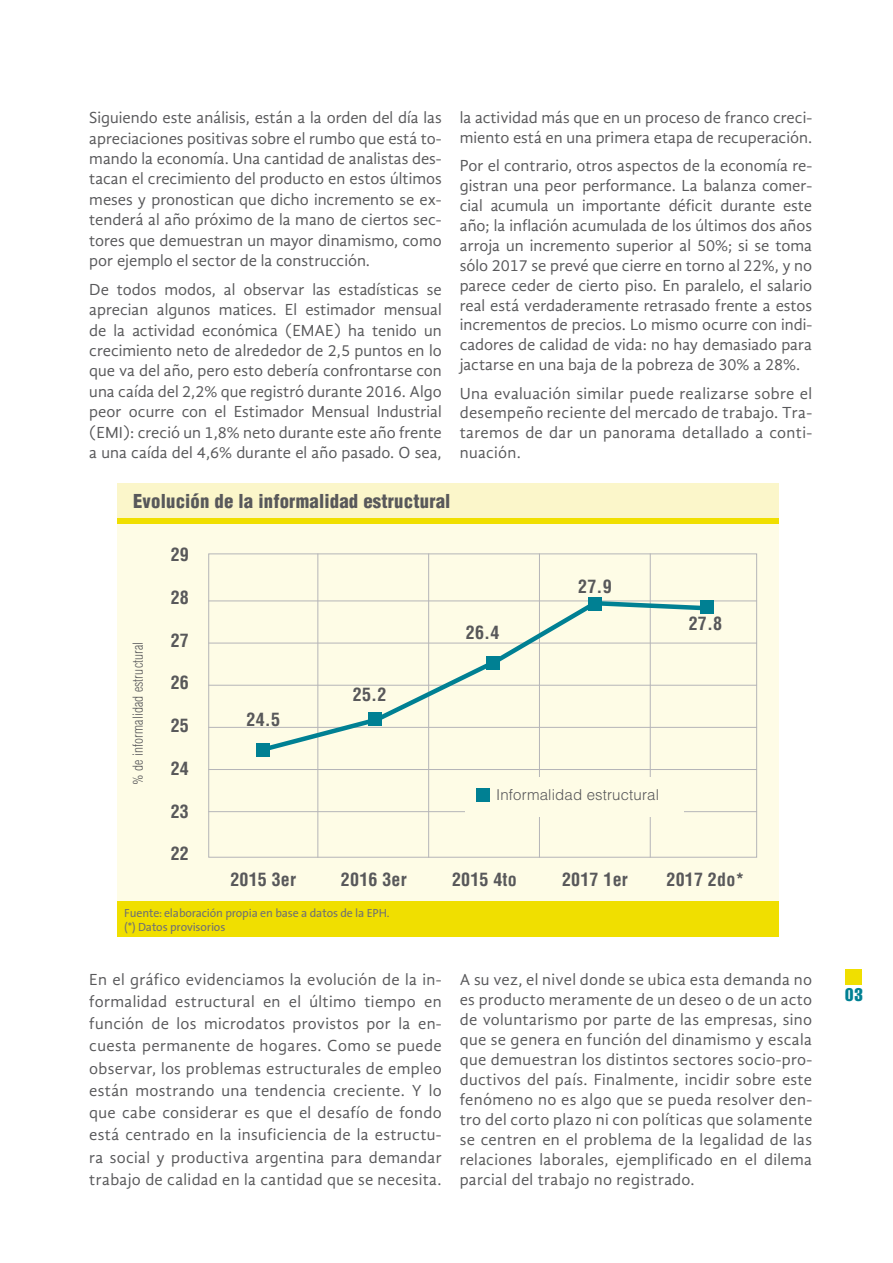
<style>
.page{position:relative;width:893px;height:1263px;background:#fff}
.page>*{position:absolute;margin:0;border:0;box-sizing:border-box;transform-origin:0 0}
.t1{font:900 condensed 18.75px "Helvetica LT Std";letter-spacing:.01em;color:#58585a}
.t2{font:700 condensed 18px "Helvetica LT Std";letter-spacing:.01em;color:#58585a}
.t3{font:18px "Helvetica LT Std Comp";color:#008093}
.t4{font:16.5px/20.4px "Gandhi Sans";color:#58585a;text-align:justify}
.t5{font:300 15px "Helvetica LT Std";letter-spacing:.01em;color:#58585a}
.t6{font:300 condensed 13.5px "Helvetica LT Std";letter-spacing:.01em;color:#58585a}
.t7{font:11.85px/13.5px "The Sans";letter-spacing:-.01em;color:#707172}
</style>
<div class="page">
<div style="left:845px;top:969px;width:16px;height:15px;background:#f0df00"></div>
<div style="left:118px;top:523px;width:661px;height:378px;background:#fefce6"></div>
<div style="left:208px;top:553px;width:549px;height:304px;border:1px solid #b5b5b8"></div>
<hr style="left:318px;top:553px;width:1px;height:304px;background:#b5b5b8">
<hr style="left:428px;top:553px;width:1px;height:304px;background:#b5b5b8">
<hr style="left:539px;top:553px;width:1px;height:304px;background:#b5b5b8">
<hr style="left:650px;top:553px;width:1px;height:304px;background:#b5b5b8">
<hr style="left:208px;top:601px;width:549px;height:1px;background:#b5b5b8">
<hr style="left:208px;top:685px;width:549px;height:1px;background:#b5b5b8">
<hr style="left:208px;top:769px;width:549px;height:1px;background:#b5b5b8">
<hr style="left:208px;top:643px;width:549px;height:1px;background:#b5b5b8">
<hr style="left:208px;top:727px;width:549px;height:1px;background:#b5b5b8">
<hr style="left:208px;top:811px;width:549px;height:1px;background:#b5b5b8">
<div style="left:118px;top:901px;width:661px;height:35px;background:#f0df00"></div>
<div style="left:118px;top:483px;width:661px;height:38px;background:#fbf6ca"></div>
<div style="left:118px;top:518px;width:661px;height:5px;background:#f0df00"></div>
<div style="left:256px;top:743px;width:13px;height:13px;background:#008093"></div>
<div style="left:588px;top:597px;width:14px;height:14px;background:#008093"></div>
<svg style="left:258px;top:599px;width:456px;height:156px"></svg>
<div style="left:465px;top:777px;width:219px;height:40px;background:#fefce6"></div>
<div style="left:476px;top:789px;width:13px;height:13px;background:#008093"></div>
<p class="t4" style="left:89px;top:107px;width:354px">Siguiendo este análisis, están a la orden del día las apreciaciones positivas sobre el rumbo que está to&shy;mando la economía. Una cantidad de analistas des&shy;tacan el crecimiento del producto en estos últimos meses y pronostican que dicho incremento se ex&shy;tenderá al año próximo de la mano de ciertos sec&shy;tores que demuestran un mayor dinamismo, como por ejemplo el sector de la construcción.</p>
<p class="t4" style="left:89px;top:279px;width:354px">De todos modos, al observar las estadísticas se aprecian algunos matices. El estimador mensual de la actividad económica (EMAE) ha tenido un crecimiento neto de alrededor de 2,5 puntos en lo que va del año, pero esto debería confrontarse con una caída del 2,2% que registró durante 2016. Algo peor ocurre con el Estimador Mensual Industrial (EMI): creció un 1,8% neto durante este año frente a una caída del 4,6% durante el año pasado. O sea,</p>
<p class="t4" style="left:460px;top:108px;width:354px;line-height:19.8px">la actividad más que en un proceso de franco creci&shy;miento está en una primera etapa de recuperación.</p>
<p class="t4" style="left:460px;top:156px;width:354px;line-height:19.8px">Por el contrario, otros aspectos de la economía re&shy;gistran una peor performance. La balanza comer&shy;cial acumula un importante déficit durante este año; la inflación acumulada de los últimos dos años arroja un incremento superior al 50%; si se toma sólo 2017 se prevé que cierre en torno al 22%, y no parece ceder de cierto piso. En paralelo, el salario real está verdaderamente retrasado frente a estos incrementos de precios. Lo mismo ocurre con indi&shy;cadores de calidad de vida: no hay demasiado para jactarse en una baja de la pobreza de 30% a 28%.</p>
<p class="t4" style="left:460px;top:383px;width:354px;line-height:19.8px">Una evaluación similar puede realizarse sobre el desempeño reciente del mercado de trabajo. Tra&shy;taremos de dar un panorama detallado a conti&shy;nuación.</p>
<p class="t1" style="left:133px;top:489px;width:319px">Evolución de la informalidad estructural</p>
<p class="t6" style="left:129px;top:785px;width:145px;rotate:-90deg">% de informalidad estructural</p>
<p class="t2" style="left:171px;top:543px;width:20px">29</p>
<p class="t2" style="left:171px;top:586px;width:20px">28</p>
<p class="t2" style="left:171px;top:629px;width:20px">27</p>
<p class="t2" style="left:171px;top:672px;width:20px">26</p>
<p class="t2" style="left:171px;top:714px;width:20px">25</p>
<p class="t2" style="left:171px;top:757px;width:20px">24</p>
<p class="t2" style="left:171px;top:800px;width:20px">23</p>
<p class="t2" style="left:171px;top:843px;width:20px">22</p>
<p class="t2" style="left:246px;top:708px;width:35px">24.5</p>
<p class="t2" style="left:353px;top:683px;width:35px">25.2</p>
<p class="t2" style="left:466px;top:621px;width:35px">26.4</p>
<p class="t2" style="left:578px;top:575px;width:35px">27.9</p>
<p class="t2" style="left:689px;top:612px;width:35px">27.8</p>
<p class="t5" style="left:496px;top:786px;width:164px">Informalidad estructural</p>
<p class="t2" style="left:230px;top:868px;width:67px">2015 3er</p>
<p class="t2" style="left:341px;top:868px;width:67px">2016 3er</p>
<p class="t2" style="left:452px;top:868px;width:66px">2015 4to</p>
<p class="t2" style="left:562px;top:868px;width:67px">2017 1er</p>
<p class="t2" style="left:667px;top:868px;width:79px">2017 2do*</p>
<p class="t7" style="left:124px;top:906px;width:267px">Fuente: elaboración propia en base a datos de la EPH. (*) Datos provisorios</p>
<p class="t4" style="left:89px;top:968px;width:354px;line-height:22.2px">En el gráfico evidenciamos la evolución de la in&shy;formalidad estructural en el último tiempo en función de los microdatos provistos por la en&shy;cuesta permanente de hogares. Como se puede observar, los problemas estructurales de empleo están mostrando una tendencia creciente. Y lo que cabe considerar es que el desafío de fondo está centrado en la insuficiencia de la estructu&shy;ra social y productiva argentina para demandar trabajo de calidad en la cantidad que se necesita.</p>
<p class="t4" style="left:460px;top:969px;width:354px;line-height:20px">A su vez, el nivel donde se ubica esta demanda no es producto meramente de un deseo o de un acto de voluntarismo por parte de las empresas, sino que se genera en función del dinamismo y escala que demuestran los distintos sectores socio-pro&shy;ductivos del país. Finalmente, incidir sobre este fenómeno no es algo que se pueda resolver den&shy;tro del corto plazo ni con políticas que solamente se centren en el problema de la legalidad de las relaciones laborales, ejemplificado en el dilema parcial del trabajo no registrado.</p>
<p class="t3" style="left:845px;top:983px;width:19px">03</p>
</div>
